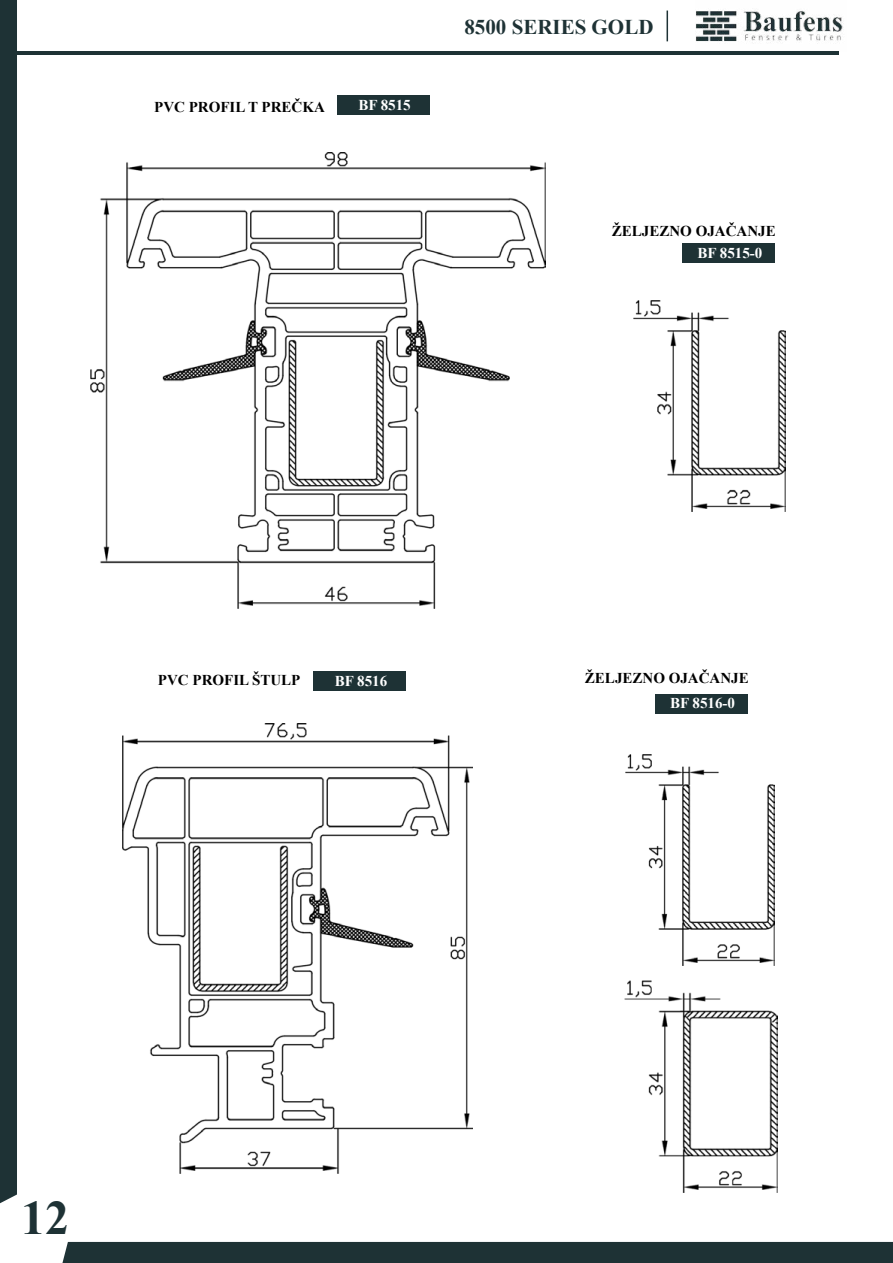
<style>
.page{position:relative;width:893px;height:1263px;background:#fff}
.page>*{position:absolute;margin:0;border:0;box-sizing:border-box;transform-origin:0 0}
.t1{font:700 48px "Times New Roman";color:#1e3235}
.t2{font:700 21px "Times New Roman";color:#1e3235}
.t3{font:700 15px "Times New Roman";color:#000}
.t4{font:700 15px "Times New Roman";color:#fff}
</style>
<div class="page">
<div style="left:0;top:0;width:17px;height:1204px;background:#1e3235"></div>
<div style="left:62px;top:1242px;width:831px;height:21px;background:#1e3235"></div>
<img style="left:695px;top:10px;width:148px;height:34px">
<hr style="left:666px;top:11px;width:2px;height:30px;background:#1e3235">
<hr style="left:0;top:51px;width:839px;height:3px;background:#1e3235">
<img style="left:90px;top:153px;width:455px;height:455px">
<img style="left:634px;top:300px;width:151px;height:211px">
<img style="left:123px;top:724px;width:349px;height:449px">
<img style="left:625px;top:754px;width:150px;height:211px">
<img style="left:624px;top:981px;width:153px;height:212px">
<div style="left:337px;top:95px;width:92px;height:20px;background:#1e3235"></div>
<div style="left:683px;top:243px;width:92px;height:20px;background:#1e3235"></div>
<div style="left:314px;top:671px;width:92px;height:20px;background:#1e3235"></div>
<div style="left:656px;top:694px;width:92px;height:20px;background:#1e3235"></div>
<p class="t3" style="left:154px;top:96px;width:172px">PVC PROFIL T PREČKA</p>
<p class="t4" style="left:358px;top:94px;width:54px">BF 8515</p>
<h2 class="t2" style="left:464px;top:12px;width:191px">8500 SERIES GOLD</h2>
<p class="t3" style="left:612px;top:220px;width:165px">ŽELJEZNO OJAČANJE</p>
<p class="t4" style="left:698px;top:242px;width:66px">BF 8515-0</p>
<p class="t3" style="left:158px;top:669px;width:144px">PVC PROFIL ŠTULP</p>
<p class="t3" style="left:585px;top:668px;width:165px">ŽELJEZNO OJAČANJE</p>
<p class="t4" style="left:335px;top:670px;width:54px">BF 8516</p>
<p class="t4" style="left:670px;top:692px;width:66px">BF 8516-0</p>
<h1 class="t1" style="left:21px;top:1183px;width:49px">12</h1>
</div>
